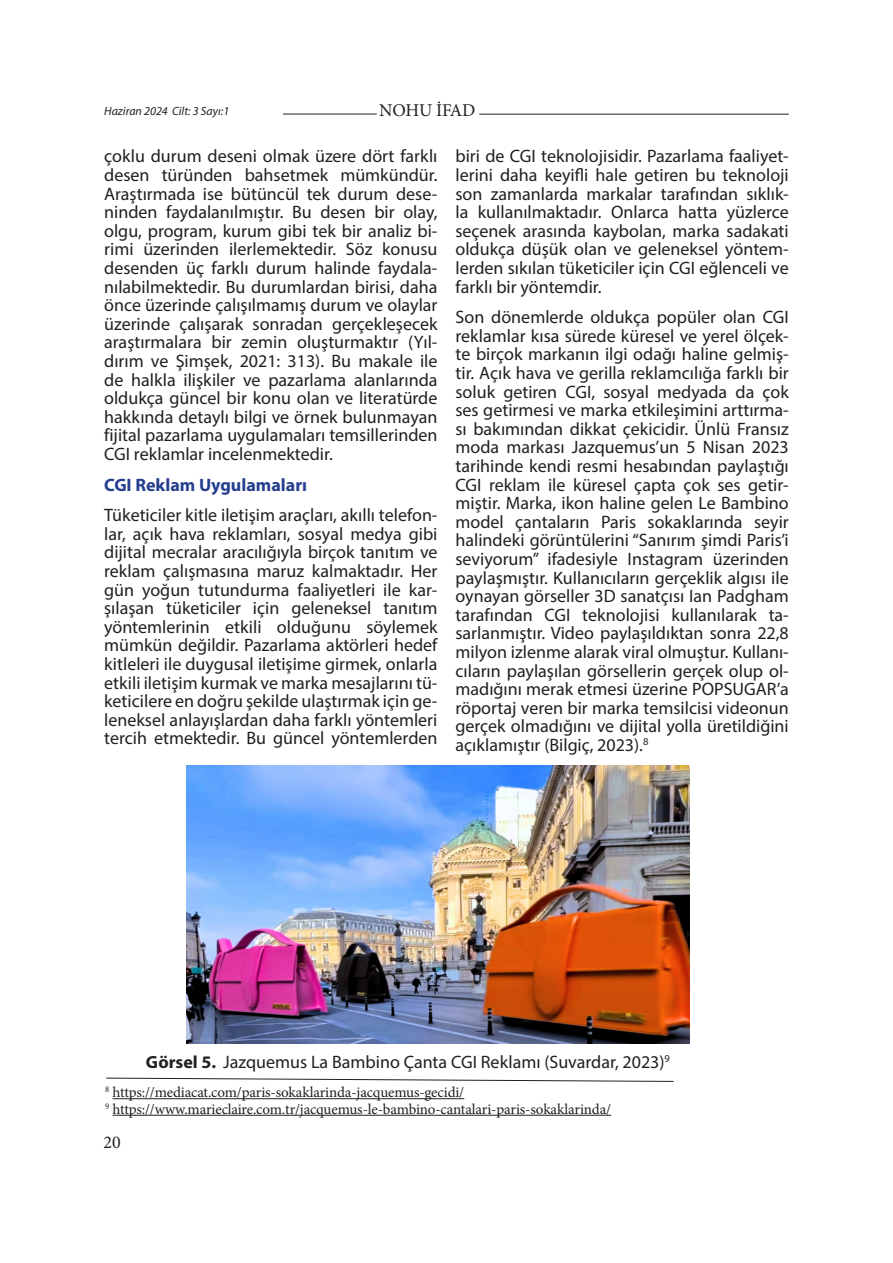
<style>
.page{position:relative;width:893px;height:1263px;background:#fff}
.page>*{position:absolute;margin:0;border:0;box-sizing:border-box;transform-origin:0 0}
.t1{font:18px/18.6px "Myriad Pro";color:#231f20;text-align:justify}
.t2{font:700 18px "Myriad Pro";color:#253f8e}
.t3{font:18px "Minion Pro";letter-spacing:-.01em;color:#231f20}
.t4{font:15px "Minion Pro";letter-spacing:-.01em;color:#231f20}
.t5{font:italic 12px "Myriad Pro";color:#231f20}
.s1{font-weight:700;font-size:17.7px}
</style>
<div class="page">
<hr style="left:479px;top:114px;width:310px;height:1px;background:#231f20">
<hr style="left:283px;top:114px;width:94px;height:1px;background:#231f20">
<img style="left:187px;top:765px;width:503px;height:279px">
<hr style="left:113px;top:1098px;width:351px;height:1px;background:#231f20">
<hr style="left:113px;top:1115px;width:498px;height:1px;background:#231f20">
<svg style="left:106px;top:1078px;width:568px;height:4px"></svg>
<p class="t3" style="left:379px;top:98px;width:98px">NOHU İFAD</p>
<p class="t1" style="left:104px;top:147px;width:335px">çoklu durum deseni olmak üzere dört farklı desen türünden bahsetmek mümkündür.<br>Araştırmada ise bütüncül tek durum dese&shy;ninden faydalanılmıştır. Bu desen bir olay, olgu, program, kurum gibi tek bir analiz bi&shy;rimi üzerinden ilerlemektedir. Söz konusu desenden üç farklı durum halinde faydala&shy;nılabilmektedir. Bu durumlardan birisi, daha önce üzerinde çalışılmamış durum ve olaylar üzerinde çalışarak sonradan gerçekleşecek araştırmalara bir zemin oluşturmaktır (Yıl&shy;dırım ve Şimşek, 2021: 313). Bu makale ile de halkla ilişkiler ve pazarlama alanlarında oldukça güncel bir konu olan ve literatürde hakkında detaylı bilgi ve örnek bulunmayan fijital pazarlama uygulamaları temsillerinden CGI reklamlar incelenmektedir.</p>
<p class="t2" style="left:104px;top:473px;width:204px">CGI Reklam Uygulamaları</p>
<p class="t1" style="left:104px;top:506px;width:335px">Tüketiciler kitle iletişim araçları, akıllı telefon&shy;lar, açık hava reklamları, sosyal medya gibi dijital mecralar aracılığıyla birçok tanıtım ve reklam çalışmasına maruz kalmaktadır. Her gün yoğun tutundurma faaliyetleri ile kar&shy;şılaşan tüketiciler için geleneksel tanıtım yöntemlerinin etkili olduğunu söylemek mümkün değildir. Pazarlama aktörleri hedef kitleleri ile duygusal iletişime girmek, onlarla etkili iletişim kurmak ve marka mesajlarını tü&shy;keticilere en doğru şekilde ulaştırmak için ge&shy;leneksel anlayışlardan daha farklı yöntemleri tercih etmektedir. Bu güncel yöntemlerden</p>
<p class="t5" style="left:104px;top:103px;width:127px">Haziran 2024 Cilt: 3 Sayı:1</p>
<p class="t1" style="left:455px;top:147px;width:335px">biri de CGI teknolojisidir. Pazarlama faaliyet&shy;lerini daha keyifli hale getiren bu teknoloji son zamanlarda markalar tarafından sıklık&shy;la kullanılmaktadır. Onlarca hatta yüzlerce seçenek arasında kaybolan, marka sadakati oldukça düşük olan ve geleneksel yöntem&shy;lerden sıkılan tüketiciler için CGI eğlenceli ve farklı bir yöntemdir.</p>
<p class="t1" style="left:455px;top:308px;width:335px">Son dönemlerde oldukça popüler olan CGI reklamlar kısa sürede küresel ve yerel ölçek&shy;te birçok markanın ilgi odağı haline gelmiş&shy;tir. Açık hava ve gerilla reklamcılığa farklı bir soluk getiren CGI, sosyal medyada da çok ses getirmesi ve marka etkileşimini arttırma&shy;sı bakımından dikkat çekicidir. Ünlü Fransız moda markası Jazquemus’un 5 Nisan 2023 tarihinde kendi resmi hesabından paylaştığı CGI reklam ile küresel çapta çok ses getir&shy;miştir. Marka, ikon haline gelen Le Bambino model çantaların Paris sokaklarında seyir halindeki görüntülerini “Sanırım şimdi Paris’i seviyorum” ifadesiyle Instagram üzerinden paylaşmıştır. Kullanıcıların gerçeklik algısı ile oynayan görseller 3D sanatçısı Ian Padgham tarafından CGI teknolojisi kullanılarak ta&shy;sarlanmıştır. Video paylaşıldıktan sonra 22,8 milyon izlenme alarak viral olmuştur. Kullanı&shy;cıların paylaşılan görsellerin gerçek olup ol&shy;madığını merak etmesi üzerine POPSUGAR’a röportaj veren bir marka temsilcisi videonun gerçek olmadığını ve dijital yolla üretildiğini açıklamıştır (Bilgiç, 2023).<sup>8</sup></p>
<p class="t1" style="left:146px;top:1052px;width:525px"><span class="s1">Görsel 5.</span> Jazquemus La Bambino Çanta CGI Reklamı (Suvardar, 2023)<sup>9</sup></p>
<p class="t4" style="left:105px;top:1082px;width:361px"><sup>8</sup> https://mediacat.com/paris-sokaklarinda-jacquemus-gecidi/</p>
<p class="t4" style="left:105px;top:1099px;width:507px"><sup>9</sup> https://www.marieclaire.com.tr/jacquemus-le-bambino-cantalari-paris-sokaklarinda/</p>
<p class="t3" style="left:103px;top:1130px;width:19px">20</p>
</div>
